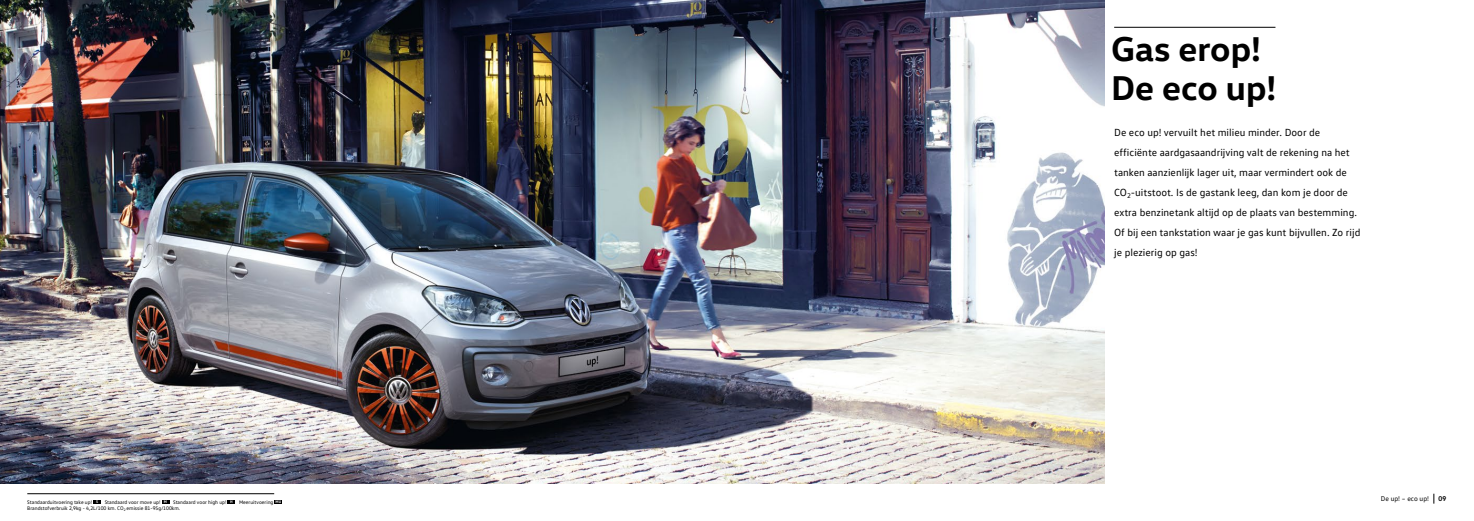
<style>
.page{position:relative;width:1474px;height:521px;background:#fff}
.page>*{position:absolute;margin:0;border:0;box-sizing:border-box;transform-origin:0 0}
.t1{font:700 35px/38.5px "VW Head";color:#000}
.t2{font:10.5px/19.9px "VW Text";color:#000}
.t3{font:7px "VW Text";color:#000}
.t4{font:700 7px "VW Text";color:#000}
.t5{font:5.25px/6.1px "VW Text";color:#000}
.s1{font-weight:700;font-size:3.94px;color:#fff}
</style>
<div class="page">
<img style="left:0;top:0;width:1104px;height:484px">
<hr style="left:1114px;top:27px;width:161px;height:1px;background:#000">
<hr style="left:27px;top:493px;width:247px;height:1px;background:#000">
<svg style="left:93px;top:500px;width:8px;height:3px"></svg>
<svg style="left:162px;top:500px;width:7px;height:3px"></svg>
<svg style="left:228px;top:500px;width:7px;height:3px"></svg>
<svg style="left:275px;top:500px;width:7px;height:3px"></svg>
<p class="t5" style="left:27px;top:498px;width:255px">Standaarduitvoering take up! <span class="s1">S</span> Standaard voor move up! <span class="s1">M</span> Standaard voor high up! <span class="s1">H</span> Meeruitvoering <span class="s1">MU<br></span>Brandstofverbruik 2,9kg - 4,2L/100 km. CO<sub>2</sub> emissie 81-95g/100km.</p>
<h1 class="t1" style="left:1111px;top:28px;width:167px">Gas erop!<br>De eco up!</h1>
<p class="t2" style="left:1114px;top:123px;width:248px">De eco up! vervuilt het milieu minder. Door de efficiënte aardgasaandrijving valt de rekening na het tanken aanzienlijk lager uit, maar vermindert ook de CO<sub>2</sub>-uitstoot. Is de gastank leeg, dan kom je door de extra benzinetank altijd op de plaats van bestemming.<br>Of bij een tankstation waar je gas kunt bijvullen. Zo rijd je plezierig op gas!</p>
<p class="t3" style="left:1380px;top:494px;width:50px">De up! – eco up!</p>
<p class="t4" style="left:1438px;top:494px;width:9px">09</p>
</div>
